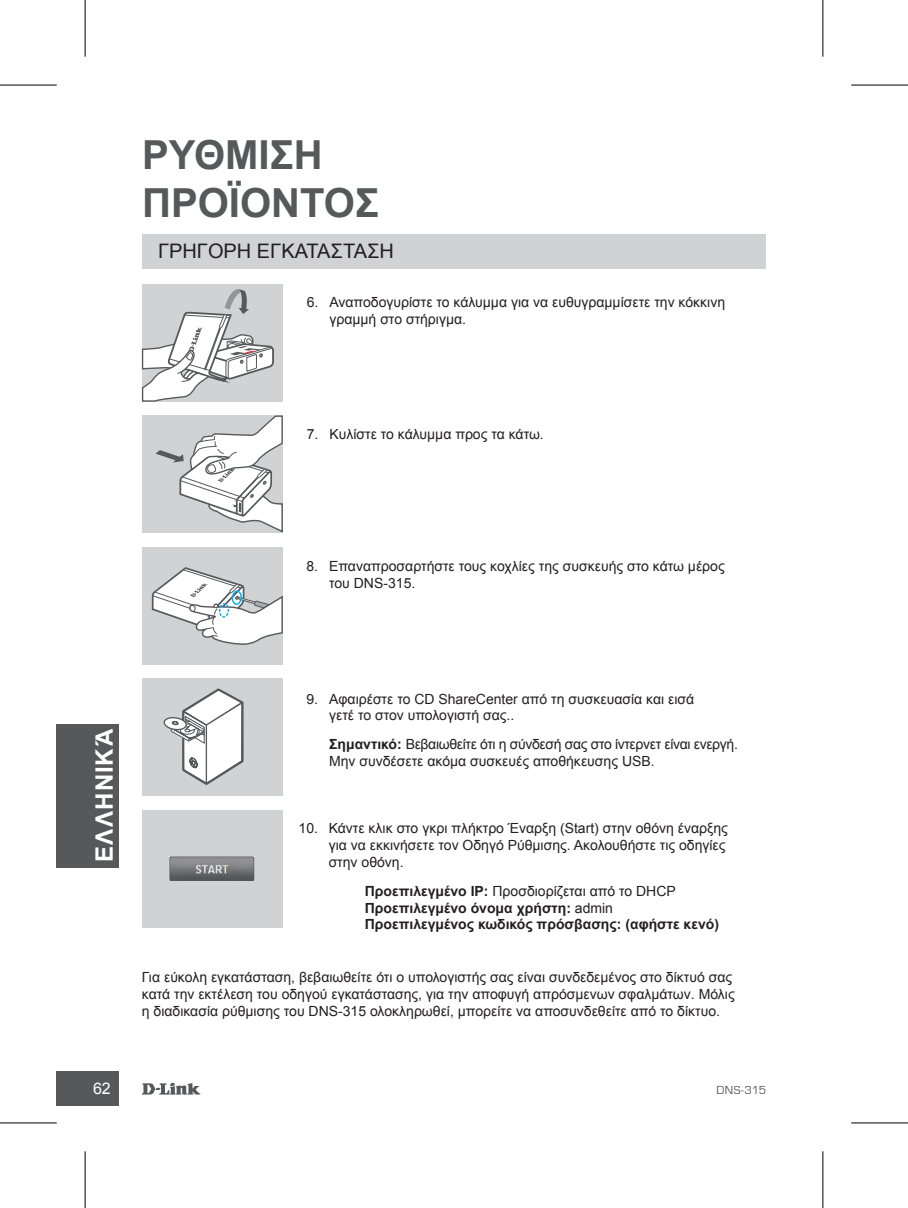
<style>
.page{position:relative;width:908px;height:1208px;background:#fff}
.page>*{position:absolute;margin:0;border:0;box-sizing:border-box;transform-origin:0 0}
.t1{font:700 40px/48px "Arial";color:#57585a}
.t2{font:700 24px "Arial";letter-spacing:.045em;color:#fff}
.t3{font:20px "Arial";color:#231f20}
.t4{font:16px "Arial";color:#fff}
.t5{font:14px/16.8px "Arial";color:#231f20}
.t6{font:700 14px/16.8px "Arial";color:#231f20}
.t7{font:14px/16.8px "Arial";letter-spacing:-.025em;color:#231f20}
.t8{font:12px "Eurostile";color:#57585a}
.s1{font-weight:700}
.s2{font-weight:400}
</style>
<div class="page">
<svg style="left:142px;top:1082px;width:58px;height:12px"></svg>
<div style="left:57px;top:1071px;width:62px;height:35px;background:#57585a"></div>
<div style="left:57px;top:724px;width:62px;height:144px;background:#57585a"></div>
<div style="left:142px;top:234px;width:623px;height:34px;background:#d1d2d4"></div>
<div style="left:142px;top:547px;width:141px;height:117px;background:#d1d2d4"></div>
<svg style="left:151px;top:567px;width:132px;height:78px"></svg>
<div style="left:142px;top:284px;width:140px;height:118px;background:#d1d2d4"></div>
<div style="left:142px;top:415px;width:141px;height:118px;background:#d1d2d4"></div>
<svg style="left:155px;top:415px;width:128px;height:118px"></svg>
<svg style="left:141px;top:289px;width:133px;height:113px"></svg>
<div style="left:142px;top:678px;width:140px;height:117px;background:#d1d2d4"></div>
<svg style="left:163px;top:688px;width:81px;height:97px"></svg>
<div style="left:142px;top:810px;width:140px;height:117px;background:#d1d2d4"></div>
<img style="left:170px;top:856px;width:84px;height:24px">
<hr style="left:0;top:85px;width:57px;height:1px;background:#000">
<hr style="left:850px;top:85px;width:57px;height:1px;background:#000">
<hr style="left:0;top:1122px;width:57px;height:1px;background:#000">
<hr style="left:850px;top:1122px;width:57px;height:1px;background:#000">
<hr style="left:85px;top:0;width:1px;height:57px;background:#000">
<hr style="left:85px;top:1151px;width:1px;height:57px;background:#000">
<hr style="left:822px;top:0;width:1px;height:57px;background:#000">
<hr style="left:822px;top:1151px;width:1px;height:57px;background:#000">
<h1 class="t1" style="left:142px;top:132px;width:238px">ΡΥΘΜΙΣΗ<br>ΠΡΟΪΟΝΤΟΣ</h1>
<h3 class="t3" style="left:158px;top:238px;width:237px">ΓΡΗΓΟΡΗ ΕΓΚΑΤΑΣΤΑΣΗ</h3>
<p class="t5" style="left:329px;top:294px;width:397px;text-indent:-23px">6. Αναποδογυρίστε το κάλυμμα για να ευθυγραμμίσετε την κόκκινη γραμμή στο στήριγμα.</p>
<p class="t5" style="left:306px;top:426px;width:238px">7. Κυλίστε το κάλυμμα προς τα κάτω.</p>
<p class="t5" style="left:329px;top:557px;width:397px;text-indent:-23px">8. Επαναπροσαρτήστε τους κοχλίες της συσκευής στο κάτω μέρος του DNS-315.</p>
<h2 class="t2" style="left:89px;top:862px;width:135px;rotate:-90deg">ΕΛΛΗΝΙΚΆ</h2>
<p class="t5" style="left:329px;top:690px;width:366px;text-indent:-23px">9. Αφαιρέστε το CD ShareCenter από τη συσκευασία και εισά γετέ το στον υπολογιστή σας..</p>
<p class="t7" style="left:329px;top:736px;width:410px"><span class="s1">Σημαντικό:</span> Βεβαιωθείτε ότι η σύνδεσή σας στο ίντερνετ είναι ενεργή.<br>Μην συνδέσετε ακόμα συσκευές αποθήκευσης USB.</p>
<p class="t5" style="left:328px;top:820px;width:400px;text-indent:-30px">10. Κάντε κλικ στο γκρι πλήκτρο Έναρξη (Start) στην οθόνη έναρξης για να εκκινήσετε τον Οδηγό Ρύθμισης. Ακολουθήστε τις οδηγίες στην οθόνη.</p>
<p class="t6" style="left:364px;top:883px;width:356px">Προεπιλεγμένο IP: <span class="s2">Προσδιορίζεται από το DHCP<br></span>Προεπιλεγμένο όνομα χρήστη: <span class="s2">admin<br></span>Προεπιλεγμένος κωδικός πρόσβασης: (αφήστε κενό)</p>
<p class="t5" style="left:142px;top:969px;width:594px">Για εύκολη εγκατάσταση, βεβαιωθείτε ότι ο υπολογιστής σας είναι συνδεδεμένος στο δίκτυό σας κατά την εκτέλεση του οδηγού εγκατάστασης, για την αποφυγή απρόσμενων σφαλμάτων. Μόλις η διαδικασία ρύθμισης του DNS-315 ολοκληρωθεί, μπορείτε να αποσυνδεθείτε από το δίκτυο.</p>
<p class="t4" style="left:93px;top:1078px;width:19px">62</p>
<p class="t8" style="left:716px;top:1084px;width:51px">DNS-315</p>
</div>
